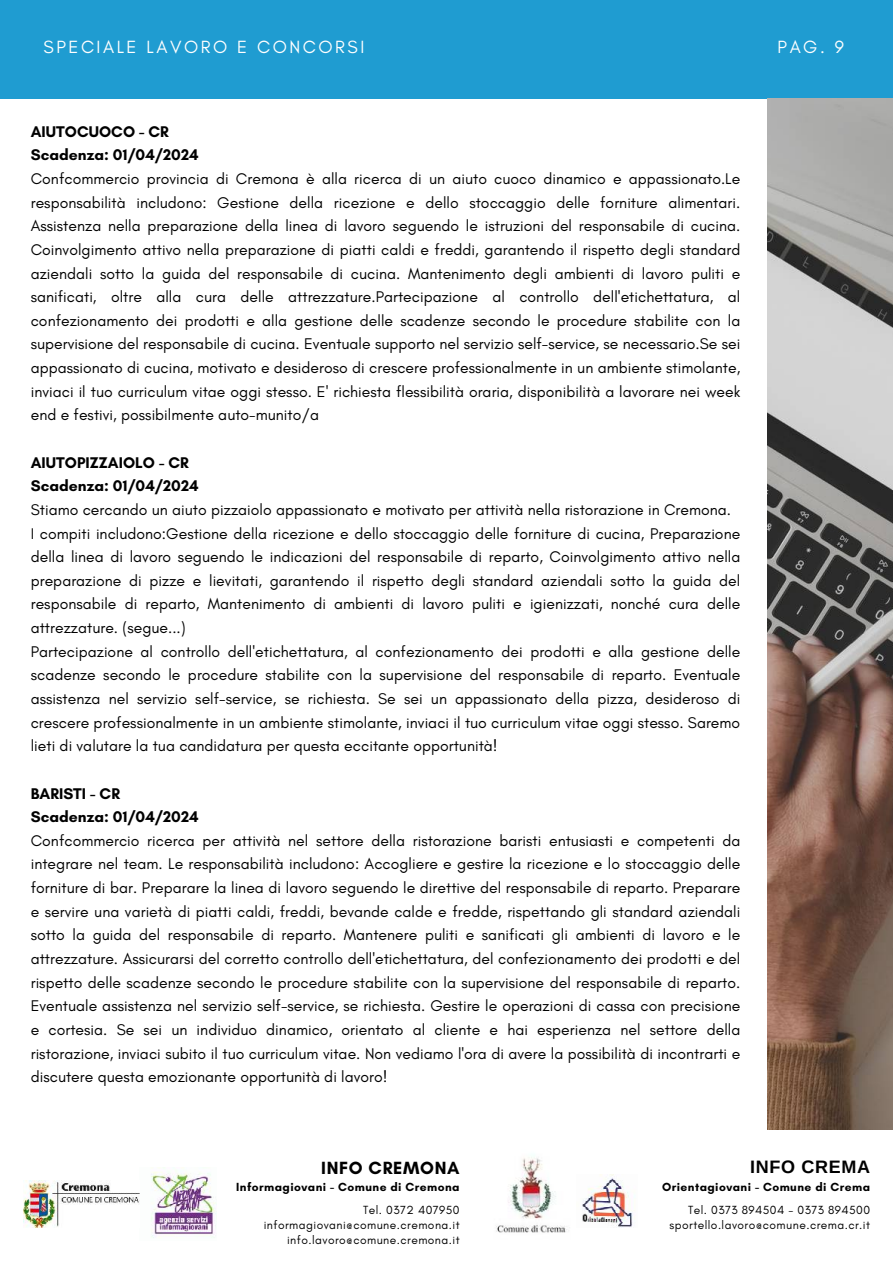
<style>
.page{position:relative;width:893px;height:1264px;background:#fff}
.page>*{position:absolute;margin:0;border:0;box-sizing:border-box;transform-origin:0 0}
.t1{font:18px "Glacial Indifference";letter-spacing:.14em;color:#fff}
.t2{font:700 18px "Glacial Indifference";letter-spacing:.035em;color:#000}
.t3{font:700 18px "Arimo";letter-spacing:.035em;color:#000}
.t4{font:15.75px/23.7px "Glacial Indifference";color:#000;text-align:justify}
.t5{font:700 15.75px/23.7px "Glacial Indifference";color:#000}
.t6{font:12px/15px "Glacial Indifference";letter-spacing:.035em;color:#000;text-align:right}
.t7{font:700 12px "Glacial Indifference";letter-spacing:.035em;color:#000}
</style>
<div class="page">
<div style="left:0;top:0;width:892px;height:98px;background:#1f9cd1"></div>
<img style="left:767px;top:98px;width:125px;height:1031px">
<img style="left:496px;top:1157px;width:71px;height:76px">
<img style="left:139px;top:1167px;width:77px;height:71px">
<img style="left:23px;top:1180px;width:116px;height:46px">
<img style="left:582px;top:1174px;width:51px;height:52px">
<p class="t1" style="left:44px;top:36px;width:322px">SPECIALE LAVORO E CONCORSI</p>
<p class="t1" style="left:777px;top:36px;width:68px">PAG. 9</p>
<p class="t5" style="left:31px;top:119px;width:169px">AIUTOCUOCO - CR<br>Scadenza: 01/04/2024</p>
<p class="t4" style="left:31px;top:167px;width:711px">Confcommercio provincia di Cremona è alla ricerca di un aiuto cuoco dinamico e appassionato.Le responsabilità includono: Gestione della ricezione e dello stoccaggio delle forniture alimentari.<br>Assistenza nella preparazione della linea di lavoro seguendo le istruzioni del responsabile di cucina.<br>Coinvolgimento attivo nella preparazione di piatti caldi e freddi, garantendo il rispetto degli standard aziendali sotto la guida del responsabile di cucina. Mantenimento degli ambienti di lavoro puliti e sanificati, oltre alla cura delle attrezzature.Partecipazione al controllo dell'etichettatura, al confezionamento dei prodotti e alla gestione delle scadenze secondo le procedure stabilite con la supervisione del responsabile di cucina. Eventuale supporto nel servizio self-service, se necessario.Se sei appassionato di cucina, motivato e desideroso di crescere professionalmente in un ambiente stimolante, inviaci il tuo curriculum vitae oggi stesso. E' richiesta flessibilità oraria, disponibilità a lavorare nei week end e festivi, possibilmente auto-munito/a</p>
<p class="t5" style="left:31px;top:450px;width:169px">AIUTOPIZZAIOLO - CR<br>Scadenza: 01/04/2024</p>
<p class="t4" style="left:31px;top:497px;width:711px;text-align:left">Stiamo cercando un aiuto pizzaiolo appassionato e motivato per attività nella ristorazione in Cremona.<br>I compiti includono:Gestione della ricezione e dello stoccaggio delle forniture di cucina, Preparazione della linea di lavoro seguendo le indicazioni del responsabile di reparto, Coinvolgimento attivo nella preparazione di pizze e lievitati, garantendo il rispetto degli standard aziendali sotto la guida del responsabile di reparto, Mantenimento di ambienti di lavoro puliti e igienizzati, nonché cura delle attrezzature. (segue...)<br>Partecipazione al controllo dell'etichettatura, al confezionamento dei prodotti e alla gestione delle scadenze secondo le procedure stabilite con la supervisione del responsabile di reparto. Eventuale assistenza nel servizio self-service, se richiesta. Se sei un appassionato della pizza, desideroso di crescere professionalmente in un ambiente stimolante, inviaci il tuo curriculum vitae oggi stesso. Saremo lieti di valutare la tua candidatura per questa eccitante opportunità!</p>
<p class="t5" style="left:31px;top:781px;width:169px">BARISTI - CR<br>Scadenza: 01/04/2024</p>
<p class="t4" style="left:31px;top:828px;width:711px">Confcommercio ricerca per attività nel settore della ristorazione baristi entusiasti e competenti da integrare nel team. Le responsabilità includono: Accogliere e gestire la ricezione e lo stoccaggio delle forniture di bar. Preparare la linea di lavoro seguendo le direttive del responsabile di reparto. Preparare e servire una varietà di piatti caldi, freddi, bevande calde e fredde, rispettando gli standard aziendali sotto la guida del responsabile di reparto. Mantenere puliti e sanificati gli ambienti di lavoro e le attrezzature. Assicurarsi del corretto controllo dell'etichettatura, del confezionamento dei prodotti e del rispetto delle scadenze secondo le procedure stabilite con la supervisione del responsabile di reparto.<br>Eventuale assistenza nel servizio self-service, se richiesta. Gestire le operazioni di cassa con precisione e cortesia. Se sei un individuo dinamico, orientato al cliente e hai esperienza nel settore della ristorazione, inviaci subito il tuo curriculum vitae. Non vediamo l'ora di avere la possibilità di incontrarti e discutere questa emozionante opportunità di lavoro!</p>
<p class="t2" style="left:321px;top:1156px;width:140px">INFO CREMONA</p>
<p class="t3" style="left:750px;top:1156px;width:121px">INFO CREMA</p>
<p class="t7" style="left:236px;top:1179px;width:225px">Informagiovani - Comune di Cremona</p>
<p class="t7" style="left:662px;top:1179px;width:209px">Orientagiovani - Comune di Crema</p>
<p class="t6" style="left:264px;top:1202px;width:197px">Tel. 0372 407950 informagiovani@comune.cremona.it info.lavoro@comune.cremona.it</p>
<p class="t6" style="left:669px;top:1202px;width:202px">Tel. 0373 894504 - 0373 894500 sportello.lavoro@comune.crema.cr.it</p>
</div>
